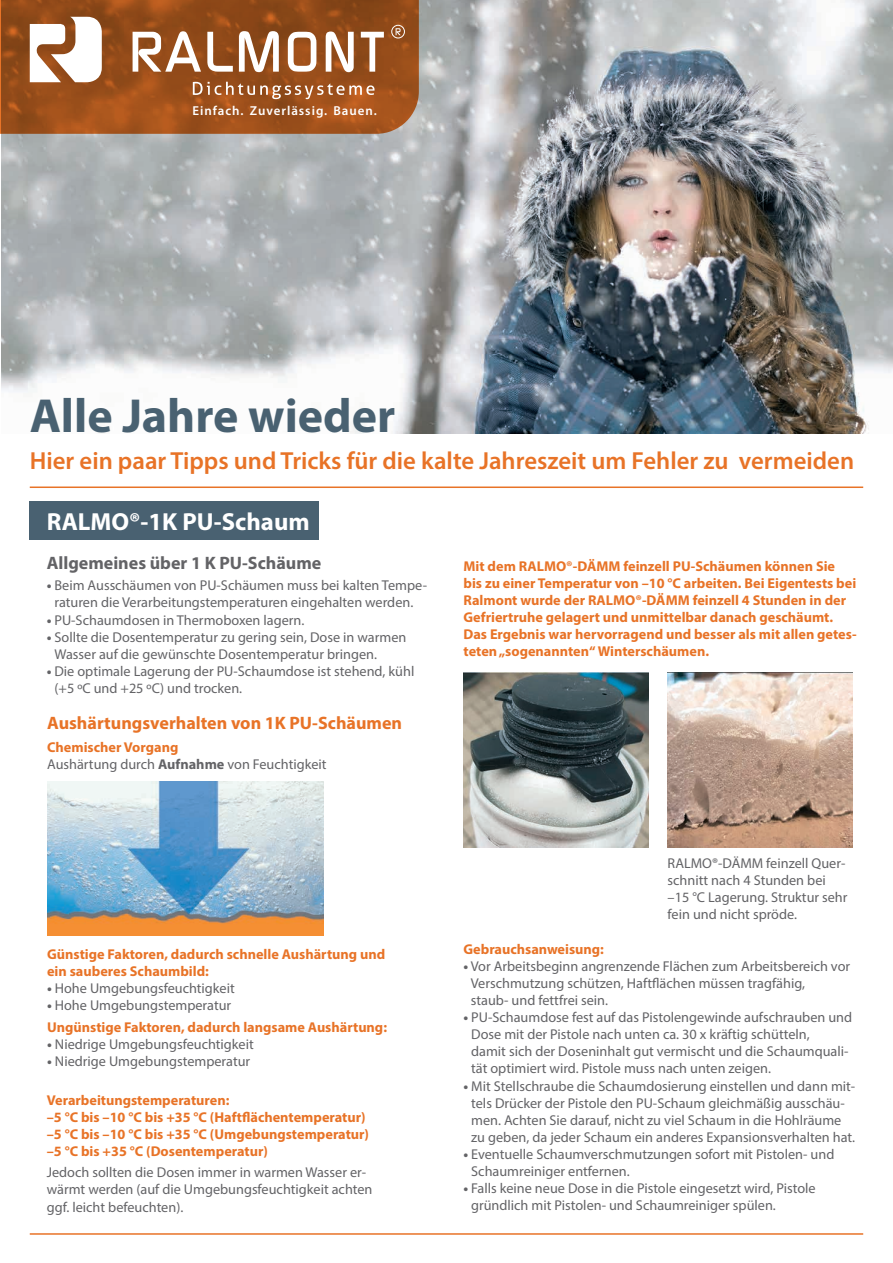
<style>
.page{position:relative;width:893px;height:1263px;background:#fff}
.page>*{position:absolute;margin:0;border:0;box-sizing:border-box;transform-origin:0 0}
.t1{font:700 48px "Myriad Pro";color:#496171}
.t2{font:600 24.75px "Myriad Pro";color:#e87327}
.t3{font:700 24.75px "Myriad Pro";color:#fff}
.t4{font:700 18px "Myriad Pro";color:#e87327}
.t5{font:700 18px "Myriad Pro";color:#636366}
.t6{font:14.25px/17.1px "Myriad Pro";color:#636366}
.t7{font:700 14.25px/17.1px "Myriad Pro";color:#e87327}
.t8{font:600 12.9px "Myriad Pro";letter-spacing:.075em;color:#fff}
.s1{font-weight:700}
.s2{font-weight:700;color:#e87327}
.s3{color:#636366}
.s4{font-weight:400;color:#636366}
</style>
<div class="page">
<img style="left:1px;top:0;width:892px;height:433px">
<svg style="left:0;top:0;width:419px;height:134px;background:#994f1c"></svg>
<svg style="left:133px;top:31px;width:68px;height:41px"></svg>
<svg style="left:207px;top:32px;width:26px;height:40px"></svg>
<svg style="left:239px;top:31px;width:40px;height:41px"></svg>
<svg style="left:288px;top:32px;width:28px;height:40px"></svg>
<svg style="left:326px;top:32px;width:28px;height:40px"></svg>
<svg style="left:361px;top:32px;width:23px;height:40px"></svg>
<svg style="left:30px;top:17px;width:72px;height:65px"></svg>
<svg style="left:396px;top:28px;width:5px;height:7px"></svg>
<div style="left:391px;top:25px;width:14px;height:13px;border:1px solid #fff;border-radius:50%"></div>
<svg style="left:193px;top:82px;width:182px;height:17px;background:#b07247"></svg>
<hr style="left:30px;top:486px;width:833px;height:2px;background:#e87327">
<div style="left:30px;top:502px;width:289px;height:38px;background:#496171"></div>
<hr style="left:30px;top:1233px;width:833px;height:2px;background:#e87327">
<img style="left:47px;top:781px;width:277px;height:154px">
<img style="left:463px;top:673px;width:185px;height:174px">
<img style="left:668px;top:673px;width:184px;height:174px">
<p class="t8" style="left:192px;top:102px;width:186px">Einfach. Zuverlässig. Bauen.</p>
<h1 class="t1" style="left:30px;top:385px;width:367px">Alle Jahre wieder</h1>
<h2 class="t2" style="left:30px;top:445px;width:826px">Hier ein paar Tipps und Tricks für die kalte Jahreszeit um Fehler zu vermeiden</h2>
<h2 class="t3" style="left:47px;top:506px;width:264px">RALMO®-1K PU-Schaum</h2>
<p class="t5" style="left:47px;top:551px;width:276px">Allgemeines über 1 K PU-Schäume</p>
<p class="t6" style="left:47px;top:577px;width:382px;text-align:center"><span class="s1">•</span> Beim Ausschäumen von PU-Schäumen muss bei kalten Tempe&shy;raturen die Verarbeitungstemperaturen eingehalten werden.</p>
<p class="t6" style="left:47px;top:611px;width:259px"><span class="s1">•</span> PU-Schaumdosen in Thermoboxen lagern.</p>
<p class="t6" style="left:54px;top:628px;width:353px;text-indent:-8px"><span class="s1">•</span> Sollte die Dosentemperatur zu gering sein, Dose in warmen<br>Wasser auf die gewünschte Dosentemperatur bringen.</p>
<p class="t6" style="left:54px;top:662px;width:361px;text-indent:-8px"><span class="s1">•</span> Die optimale Lagerung der PU-Schaumdose ist stehend, kühl (+5 ºC und +25 ºC) und trocken.</p>
<p class="t7" style="left:463px;top:557px;width:395px">Mit dem RALMO®-DÄMM feinzell PU-Schäumen können Sie bis zu einer Temperatur von –10 °C arbeiten. Bei Eigentests bei Ralmont wurde der RALMO®-DÄMM feinzell 4 Stunden in der Gefriertruhe gelagert und unmittelbar danach geschäumt.<br>Das Ergebnis war hervorragend und besser als mit allen getes&shy;teten „sogenannten“ Winterschäumen.</p>
<p class="t4" style="left:47px;top:711px;width:356px">Aushärtungsverhalten von 1K PU-Schäumen</p>
<p class="t6" style="left:47px;top:738px;width:281px"><span class="s2">Chemischer Vorgang<br></span>Aushärtung durch <span class="s1">Aufnahme</span> von Feuchtigkeit</p>
<p class="t7" style="left:47px;top:945px;width:340px">Günstige Faktoren, dadurch schnelle Aushärtung und ein sauberes Schaumbild:</p>
<p class="t6" style="left:47px;top:980px;width:189px"><span class="s1">•</span> Hohe Umgebungsfeuchtigkeit</p>
<p class="t7" style="left:47px;top:994px;width:341px;line-height:21.3px"><span class="s3">•</span> <span class="s4">Hohe Umgebungstemperatur<br></span>Ungünstige Faktoren, dadurch langsame Aushärtung:</p>
<p class="t6" style="left:47px;top:1035px;width:208px"><span class="s1">•</span> Niedrige Umgebungsfeuchtigkeit</p>
<p class="t6" style="left:47px;top:1052px;width:205px"><span class="s1">•</span> Niedrige Umgebungstemperatur</p>
<p class="t7" style="left:47px;top:1091px;width:324px">Verarbeitungstemperaturen:<br>–5 °C bis –10 °C bis +35 °C (Haftflächentemperatur) –5 °C bis –10 °C bis +35 °C (Umgebungstemperatur) –5 °C bis +35 °C (Dosentemperatur)</p>
<p class="t6" style="left:47px;top:1164px;width:327px">Jedoch sollten die Dosen immer in warmen Wasser er&shy;wärmt werden (auf die Umgebungsfeuchtigkeit achten ggf. leicht befeuchten).</p>
<p class="t6" style="left:668px;top:854px;width:181px">RALMO®-DÄMM feinzell Quer&shy;schnitt nach 4 Stunden bei –15 °C Lagerung. Struktur sehr fein und nicht spröde.</p>
<p class="t7" style="left:463px;top:940px;width:142px">Gebrauchsanweisung:</p>
<p class="t6" style="left:471px;top:957px;width:381px;text-indent:-7px"><span class="s1">•</span> Vor Arbeitsbeginn angrenzende Flächen zum Arbeitsbereich vor<br>Verschmutzung schützen, Haftflächen müssen tragfähig,<br>staub- und fettfrei sein.</p>
<p class="t6" style="left:471px;top:1008px;width:383px;text-indent:-8px"><span class="s1">•</span> PU-Schaumdose fest auf das Pistolengewinde aufschrauben und Dose mit der Pistole nach unten ca. 30 x kräftig schütteln,<br>damit sich der Doseninhalt gut vermischt und die Schaumquali&shy;tät optimiert wird. Pistole muss nach unten zeigen.</p>
<p class="t6" style="left:463px;top:1077px;width:393px;text-align:center"><span class="s1">•</span> Mit Stellschraube die Schaumdosierung einstellen und dann mit&shy;tels Drücker der Pistole den PU-Schaum gleichmäßig ausschäu&shy;men. Achten Sie darauf, nicht zu viel Schaum in die Hohlräume<br>zu geben, da jeder Schaum ein anderes Expansionsverhalten hat.</p>
<p class="t6" style="left:471px;top:1145px;width:365px;text-indent:-8px"><span class="s1">•</span> Eventuelle Schaumverschmutzungen sofort mit Pistolen- und<br>Schaumreiniger entfernen.</p>
<p class="t6" style="left:471px;top:1179px;width:346px;text-indent:-8px"><span class="s1">•</span> Falls keine neue Dose in die Pistole eingesetzt wird, Pistole gründlich mit Pistolen- und Schaumreiniger spülen.</p>
</div>
